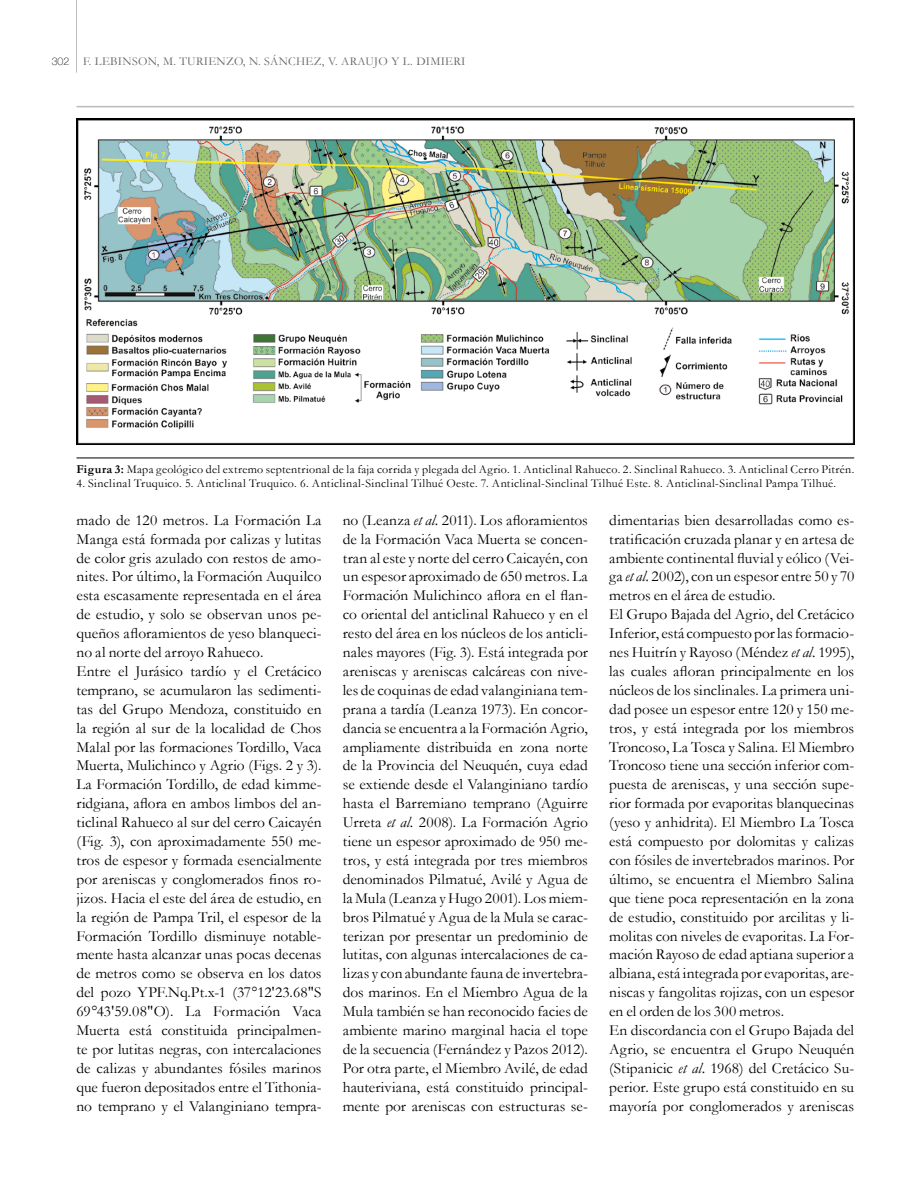
<style>
.page{position:relative;width:918px;height:1188px;background:#fff}
.page>*{position:absolute;margin:0;border:0;box-sizing:border-box;transform-origin:0 0}
.Texto_general{font:15.45px/18.9px "Garamond";color:#000;text-align:justify}
.Epígrafes{font:12px "Garamond";letter-spacing:.03em;color:#000}
.t1{font:12px "Garamond";letter-spacing:.025em;color:#646363}
.s1{font-family:"Helvetica Neue";font-weight:100;font-size:10.5px;color:#000}
.s2{font-weight:700}
.s3{font-style:italic}
</style>
<div class="page">
<hr style="left:76px;top:0;width:1px;height:73px;background:#bcbcbc">
<img style="left:77px;top:119px;width:777px;height:325px">
<hr style="left:76px;top:458px;width:778px;height:1px;background:#000">
<hr style="left:76px;top:106px;width:778px;height:1px;background:#bababa">
<p class="t1" style="left:52px;top:53px;width:415px"><span class="s1">302</span> F. LEBINSON, M. TURIENZO, N. SÁNCHEZ, V. ARAUJO Y L. DIMIERI</p>
<p class="Epígrafes" style="left:76px;top:461px;width:779px"><span class="s2">Figura 3:</span> Mapa geológico del extremo septentrional de la faja corrida y plegada del Agrio. 1. Anticlinal Rahueco. 2. Sinclinal Rahueco. 3. Anticlinal Cerro Pitrén.</p>
<p class="Epígrafes" style="left:76px;top:476px;width:761px">4. Sinclinal Truquico. 5. Anticlinal Truquico. 6. Anticlinal-Sinclinal Tilhué Oeste. 7. Anticlinal-Sinclinal Tilhué Este. 8. Anticlinal-Sinclinal Pampa Tilhué.</p>
<p class="Texto_general" style="left:77px;top:510px;width:247px">mado de 120 metros. La Formación La Manga está formada por calizas y lutitas de color gris azulado con restos de amo&shy;nites. Por último, la Formación Auquilco esta escasamente representada en el área de estudio, y solo se observan unos pe&shy;queños afloramientos de yeso blanqueci&shy;no al norte del arroyo Rahueco.</p>
<p class="Texto_general" style="left:77px;top:661px;width:247px">Entre el Jurásico tardío y el Cretácico temprano, se acumularon las sedimenti&shy;tas del Grupo Mendoza, constituido en la región al sur de la localidad de Chos Malal por las formaciones Tordillo, Vaca Muerta, Mulichinco y Agrio (Figs. 2 y 3).<br>La Formación Tordillo, de edad kimme&shy;ridgiana, aflora en ambos limbos del an&shy;ticlinal Rahueco al sur del cerro Caicayén (Fig. 3), con aproximadamente 550 me&shy;tros de espesor y formada esencialmente por areniscas y conglomerados finos ro&shy;jizos. Hacia el este del área de estudio, en la región de Pampa Tril, el espesor de la Formación Tordillo disminuye notable&shy;mente hasta alcanzar unas pocas decenas de metros como se observa en los datos del pozo YPF.Nq.Pt.x-1 (37°12'23.68"S 69°43'59.08"O). La Formación Vaca Muerta está constituida principalmen&shy;te por lutitas negras, con intercalaciones de calizas y abundantes fósiles marinos que fueron depositados entre el Tithonia&shy;no temprano y el Valanginiano tempra-</p>
<p class="Texto_general" style="left:343px;top:510px;width:247px">no (Leanza <span class="s3">et al.</span> 2011). Los afloramientos de la Formación Vaca Muerta se concen&shy;tran al este y norte del cerro Caicayén, con un espesor aproximado de 650 metros. La Formación Mulichinco aflora en el flan&shy;co oriental del anticlinal Rahueco y en el resto del área en los núcleos de los anticli&shy;nales mayores (Fig. 3). Está integrada por areniscas y areniscas calcáreas con nive&shy;les de coquinas de edad valanginiana tem&shy;prana a tardía (Leanza 1973). En concor&shy;dancia se encuentra a la Formación Agrio, ampliamente distribuida en zona norte de la Provincia del Neuquén, cuya edad se extiende desde el Valanginiano tardío hasta el Barremiano temprano (Aguirre Urreta <span class="s3">et al.</span> 2008). La Formación Agrio tiene un espesor aproximado de 950 me&shy;tros, y está integrada por tres miembros denominados Pilmatué, Avilé y Agua de la Mula (Leanza y Hugo 2001). Los miem&shy;bros Pilmatué y Agua de la Mula se carac&shy;terizan por presentar un predominio de lutitas, con algunas intercalaciones de ca&shy;lizas y con abundante fauna de invertebra&shy;dos marinos. En el Miembro Agua de la Mula también se han reconocido facies de ambiente marino marginal hacia el tope de la secuencia (Fernández y Pazos 2012).<br>Por otra parte, el Miembro Avilé, de edad hauteriviana, está constituido principal&shy;mente por areniscas con estructuras se-</p>
<p class="Texto_general" style="left:609px;top:510px;width:247px">dimentarias bien desarrolladas como es&shy;tratificación cruzada planar y en artesa de ambiente continental fluvial y eólico (Vei&shy;ga <span class="s3">et al.</span> 2002), con un espesor entre 50 y 70 metros en el área de estudio.</p>
<p class="Texto_general" style="left:609px;top:605px;width:247px">El Grupo Bajada del Agrio, del Cretácico Inferior, está compuesto por las formacio&shy;nes Huitrín y Rayoso (Méndez <span class="s3">et al.</span> 1995), las cuales afloran principalmente en los núcleos de los sinclinales. La primera uni&shy;dad posee un espesor entre 120 y 150 me&shy;tros, y está integrada por los miembros Troncoso, La Tosca y Salina. El Miembro Troncoso tiene una sección inferior com&shy;puesta de areniscas, y una sección supe&shy;rior formada por evaporitas blanquecinas (yeso y anhidrita). El Miembro La Tosca está compuesto por dolomitas y calizas con fósiles de invertebrados marinos. Por último, se encuentra el Miembro Salina que tiene poca representación en la zona de estudio, constituido por arcilitas y li&shy;molitas con niveles de evaporitas. La For&shy;mación Rayoso de edad aptiana superior a albiana, está integrada por evaporitas, are&shy;niscas y fangolitas rojizas, con un espesor en el orden de los 300 metros.</p>
<p class="Texto_general" style="left:609px;top:1020px;width:247px">En discordancia con el Grupo Bajada del Agrio, se encuentra el Grupo Neuquén (Stipanicic <span class="s3">et al.</span> 1968) del Cretácico Su&shy;perior. Este grupo está constituido en su mayoría por conglomerados y areniscas</p>
</div>
